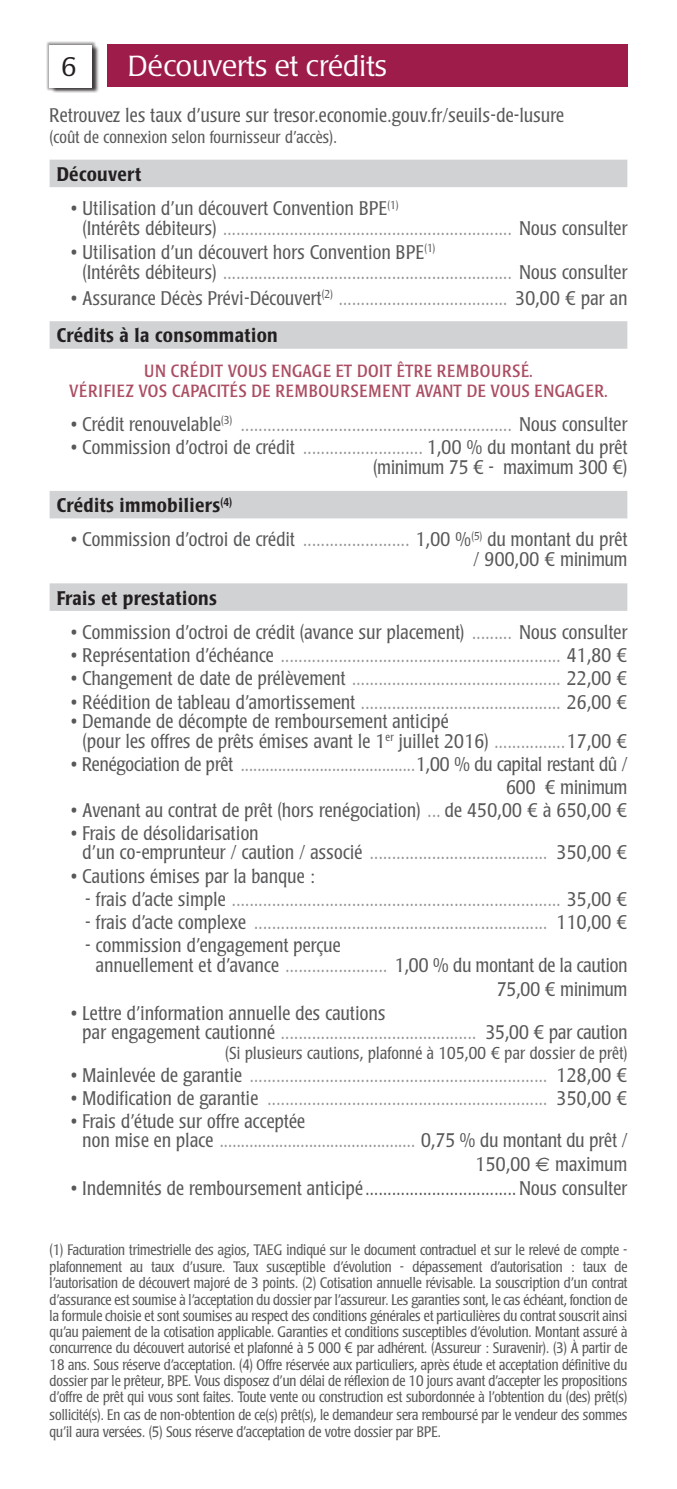
<style>
.page{position:relative;width:677px;height:1489px;background:#fff}
.page>*{position:absolute;margin:0;border:0;box-sizing:border-box;transform-origin:0 0}
.t1{font:300 28.75px "Poppl Laudatio";color:#fff}
.t2{font:300 26.5px "Poppl Laudatio";color:#231f20}
.t3{font:300 condensed 19.5px/20px "Poppl Laudatio";letter-spacing:.02em;color:#57585a}
.t4{font:300 condensed 19.5px "Poppl Laudatio";letter-spacing:.02em;color:#939598}
.t5{font:500 condensed 19.5px "Poppl Laudatio";letter-spacing:.02em;color:#231f20}
.t6{font:condensed 17.5px/20px "Poppl Laudatio";letter-spacing:.03em;color:#ab4d62;text-align:center}
.t7{font:300 condensed 17px "Poppl Laudatio";letter-spacing:.02em;color:#57585a}
.t8{font:300 condensed 15px/16.5px "Poppl Laudatio";color:#57585a;text-align:justify}
.s1{color:#939598}
.s2{font-weight:500;color:#231f20}
.s3{color:#57585a}
.s4{font-stretch:normal}
.s5{font-family:"Euro Sans";font-weight:400;font-stretch:normal}
</style>
<div class="page">
<div style="left:50px;top:160px;width:577px;height:27px;background:#d1d2d4"></div>
<div style="left:50px;top:321px;width:577px;height:28px;background:#d1d2d4"></div>
<div style="left:50px;top:491px;width:577px;height:27px;background:#d1d2d4"></div>
<div style="left:50px;top:583px;width:577px;height:28px;background:#d1d2d4"></div>
<div style="left:51px;top:44px;width:48px;height:49px;background:#231f20;opacity:.76"></div>
<svg style="left:46px;top:41px;width:50px;height:50px"></svg>
<div style="left:50px;top:45px;width:42px;height:42px;background:#fff"></div>
<div style="left:107px;top:44px;width:520px;height:43px;background:#9e1c4a"></div>
<h2 class="t2" style="left:61px;top:52px;width:18px">6</h2>
<h1 class="t1" style="left:128px;top:50px;width:260px">Découverts et crédits</h1>
<p class="t3" style="left:50px;top:106px;width:516px">Retrouvez les taux d’usure sur tresor.economie.gouv.fr/seuils-de-lusure</p>
<p class="t7" style="left:50px;top:127px;width:289px">(coût de connexion selon fournisseur d’accès).</p>
<p class="t5" style="left:57px;top:163px;width:86px">Découvert</p>
<p class="t3" style="left:83px;top:198px;width:546px;text-indent:-12px">• Utilisation d’un découvert Convention BPE<sup>(1)<br></sup>(Intérêts débiteurs) <span class="s1">.................................................................</span> Nous consulter</p>
<p class="t3" style="left:83px;top:242px;width:546px;text-indent:-12px">• Utilisation d’un découvert hors Convention BPE<sup>(1)<br></sup>(Intérêts débiteurs) <span class="s1">.................................................................</span> Nous consulter</p>
<p class="t3" style="left:57px;top:279px;width:572px;line-height:37.8px;text-indent:14px">• Assurance Décès Prévi-Découvert<sup>(2)</sup> <span class="s1">......................................</span> 30,00 € par an<br><span class="s2">Crédits à la consommation</span></p>
<p class="t6" style="left:69px;top:361px;width:540px">UN CRÉDIT VOUS ENGAGE ET DOIT ÊTRE REMBOURSÉ.<br>VÉRIFIEZ VOS CAPACITÉS DE REMBOURSEMENT AVANT DE VOUS ENGAGER.</p>
<p class="t4" style="left:71px;top:413px;width:558px"><span class="s3">• Crédit renouvelable</span><sup>(3)</sup> ............................................................. <span class="s3">Nous consulter</span></p>
<p class="t3" style="left:71px;top:438px;width:558px;text-align:right">• Commission d’octroi de crédit <span class="s1">...........................</span> 1,00 % du montant du prêt (minimum 75 € - maximum 300 €)</p>
<p class="t5" style="left:57px;top:494px;width:177px">Crédits immobiliers<sup>(4)</sup></p>
<p class="t3" style="left:71px;top:530px;width:558px;text-align:right">• Commission d’octroi de crédit <span class="s1">........................</span> 1,00 %<sup>(5)</sup> du montant du prêt / 900,00 € minimum</p>
<p class="t5" style="left:57px;top:587px;width:162px">Frais et prestations</p>
<p class="t3" style="left:71px;top:622px;width:558px">• Commission d’octroi de crédit (avance sur placement) <span class="s1">.........</span> Nous consulter</p>
<p class="t4" style="left:71px;top:644px;width:558px"><span class="s3">• Représentation d’échéance</span> ............................................................... <span class="s3">41,80 €</span></p>
<p class="t4" style="left:71px;top:668px;width:558px"><span class="s3">• Changement de date de prélèvement</span> ............................................... <span class="s3">22,00 €</span></p>
<p class="t4" style="left:71px;top:691px;width:558px"><span class="s3">• Réédition de tableau d’amortissement</span> ............................................. <span class="s3">26,00 €</span></p>
<p class="t3" style="left:83px;top:711px;width:546px;text-indent:-12px">• Demande de décompte de remboursement anticipé<br>(pour les offres de prêts émises avant le 1<sup>er</sup> juillet 2016) <span class="s1">................</span>17,00 €</p>
<p class="t3" style="left:71px;top:752px;width:558px;line-height:23px;text-align:right">• Renégociation de prêt <span class="s1">..........................................</span>1,00 % du capital restant dû /<br>600 € minimum</p>
<p class="t3" style="left:71px;top:800px;width:558px">• Avenant au contrat de prêt (hors renégociation) <span class="s1">...</span> de 450,00 € à 650,00 €</p>
<p class="t3" style="left:83px;top:823px;width:546px;text-indent:-12px">• Frais de désolidarisation<br>d’un co-emprunteur / caution / associé <span class="s1">........................................</span> 350,00 €</p>
<p class="t3" style="left:71px;top:866px;width:245px">• Cautions émises par la banque <span class="s4">:</span></p>
<p class="t4" style="left:85px;top:888px;width:544px"><span class="s3">- frais d’acte simple</span> .......................................................................... <span class="s3">35,00 €</span></p>
<p class="t4" style="left:85px;top:911px;width:544px"><span class="s3">- frais d’acte complexe</span> .................................................................. <span class="s3">110,00 €</span></p>
<p class="t3" style="left:96px;top:935px;width:533px;text-indent:-11px">- commission d’engagement perçue<br>annuellement et d’avance <span class="s1">.......................</span> 1,00 % du montant de la caution</p>
<p class="t3" style="left:497px;top:979px;width:132px">75,00 € minimum</p>
<p class="t3" style="left:83px;top:1003px;width:546px;text-indent:-12px">• Lettre d’information annuelle des cautions<br>par engagement cautionné <span class="s1">............................................</span> 35,00 € par caution</p>
<p class="t7" style="left:225px;top:1043px;width:404px">(Si plusieurs cautions, plafonné à 105,00 € par dossier de prêt)</p>
<p class="t4" style="left:71px;top:1064px;width:558px"><span class="s3">• Mainlevée de garantie</span> ................................................................... <span class="s3">128,00 €</span></p>
<p class="t4" style="left:71px;top:1087px;width:558px"><span class="s3">• Modification de garantie</span> ............................................................... <span class="s3">350,00 €</span></p>
<p class="t3" style="left:83px;top:1111px;width:546px;text-indent:-12px">• Frais d’étude sur offre acceptée<br>non mise en place <span class="s1">..............................................</span> 0,75 % du montant du prêt /</p>
<p class="t3" style="left:475px;top:1154px;width:153px">150,00 <span class="s5">E</span> maximum</p>
<p class="t3" style="left:71px;top:1178px;width:558px">• Indemnités de remboursement anticipé.................................. Nous consulter</p>
<p class="t8" style="left:50px;top:1241px;width:579px">(1) Facturation trimestrielle des agios, TAEG indiqué sur le document contractuel et sur le relevé de compte - plafonnement au taux d’usure. Taux susceptible d’évolution - dépassement d’autorisation <span class="s4">:</span> taux de l’autorisation de découvert majoré de 3 points. (2) Cotisation annuelle révisable. La souscription d’un contrat d’assurance est soumise à l’acceptation du dossier par l’assureur. Les garanties sont, le cas échéant, fonction de la formule choisie et sont soumises au respect des conditions générales et particulières du contrat souscrit ainsi qu’au paiement de la cotisation applicable. Garanties et conditions susceptibles d’évolution. Montant assuré à concurrence du découvert autorisé et plafonné à 5 000 € par adhérent. (Assureur <span class="s4">:</span> Suravenir). (3) À partir de 18 ans. Sous réserve d’acceptation. (4) Offre réservée aux particuliers, après étude et acceptation définitive du dossier par le prêteur, BPE. Vous disposez d’un délai de réflexion de 10 jours avant d’accepter les propositions d’offre de prêt qui vous sont faites. Toute vente ou construction est subordonnée à l’obtention du (des) prêt(s) sollicité(s). En cas de non-obtention de ce(s) prêt(s), le demandeur sera remboursé par le vendeur des sommes qu’il aura versées. (5) Sous réserve d’acceptation de votre dossier par BPE.</p>
</div>
